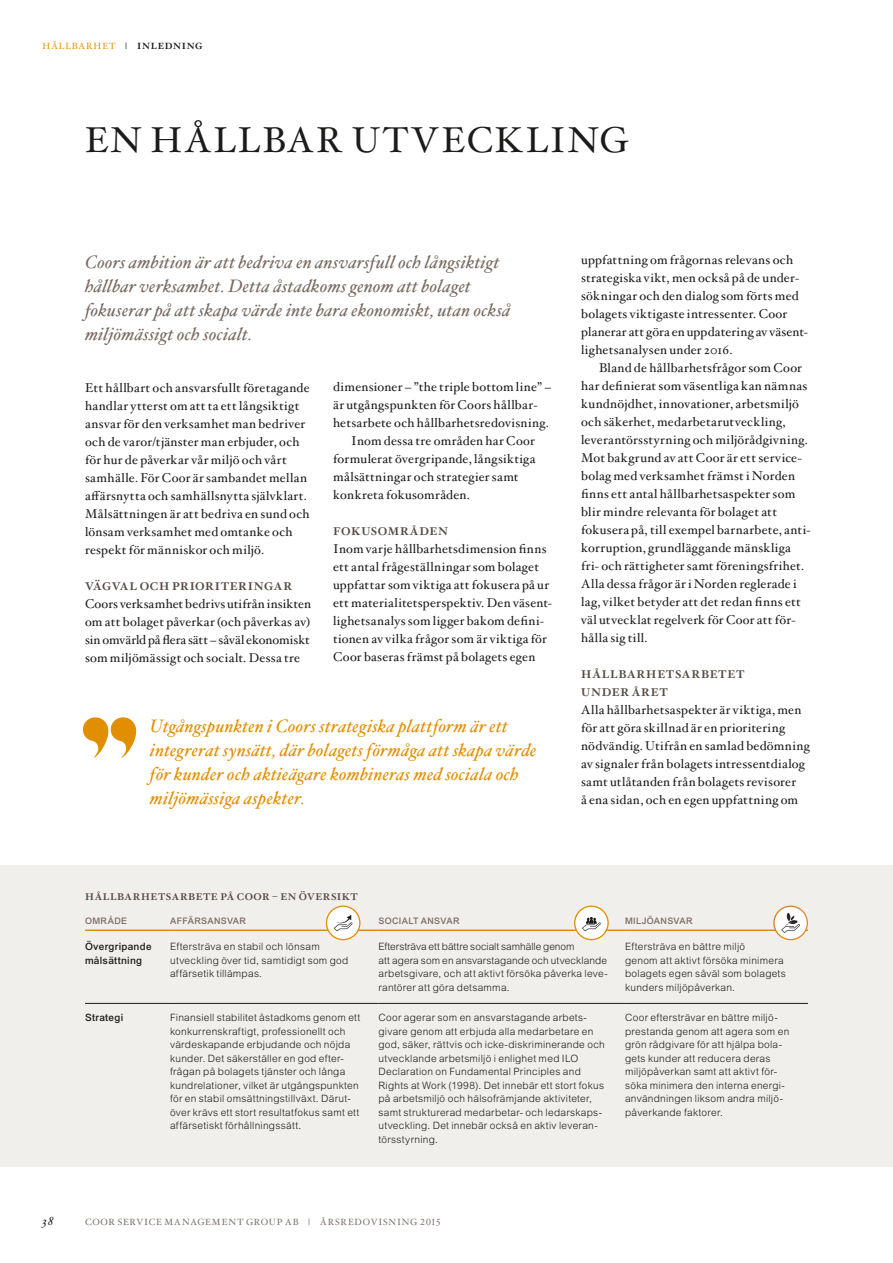
<style>
.page{position:relative;width:893px;height:1263px;background:#fff}
.page>*{position:absolute;margin:0;border:0;box-sizing:border-box;transform-origin:0 0}
.t1{font:36px "Hoefler Txt";letter-spacing:.06em;color:#1c1b1a}
.t2{font:italic 18px/24px "Hoefler Txt";letter-spacing:.015em;color:#796a62}
.t3{font:italic 18px/24px "Hoefler Txt";letter-spacing:.015em;color:#e28e01}
.t4{font:12.75px/18px "Hoefler Txt";letter-spacing:.02em;color:#1c1b1a}
.t5{font:italic 12px "Hoefler Txt";color:#1c1b1a}
.t6{font:700 11.25px/18px "Hoefler Txt";letter-spacing:.065em;color:#574b44}
.t7{font:300 10.2px/13.5px "Arial MT Std";letter-spacing:.025em;color:#1c1b1a}
.t8{font:500 10.2px/13.5px "Arial MT Std";letter-spacing:.03em;color:#1c1b1a}
.t9{font:700 9.75px "Hoefler Txt";letter-spacing:.06em;color:#574b44}
.t10{font:9px "Hoefler Txt";letter-spacing:.085em;color:#796a62}
.t11{font:500 9px "Arial MT Std";letter-spacing:.035em;color:#796a62}
.t12{font:9px "Hoefler Txt";letter-spacing:.1em;color:#e28e01}
.s1{font-weight:700;color:#1c1b1a}
.s2{font-weight:700}
</style>
<div class="page">
<div style="left:0;top:865px;width:893px;height:302px;background:#f1efec"></div>
<svg style="left:83px;top:717px;width:53px;height:41px"></svg>
<hr style="left:85px;top:929px;width:85px;height:2px;background:#e28e01">
<hr style="left:170px;top:929px;width:208px;height:2px;background:#e28e01">
<hr style="left:378px;top:929px;width:247px;height:2px;background:#e28e01">
<hr style="left:625px;top:929px;width:183px;height:2px;background:#e28e01">
<hr style="left:85px;top:1003px;width:85px;height:1px;background:#1c1b1a">
<hr style="left:170px;top:1003px;width:208px;height:1px;background:#1c1b1a">
<hr style="left:378px;top:1003px;width:247px;height:1px;background:#1c1b1a">
<hr style="left:625px;top:1003px;width:183px;height:1px;background:#1c1b1a">
<svg style="left:574px;top:905px;width:35px;height:35px"></svg>
<svg style="left:773px;top:905px;width:35px;height:35px"></svg>
<svg style="left:326px;top:905px;width:34px;height:35px"></svg>
<p class="t12" style="left:43px;top:39px;width:162px">HÅLLBARHET <span class="s1">| INLEDNING</span></p>
<h1 class="t1" style="left:85px;top:114px;width:546px">EN HÅLLBAR UTVECKLING</h1>
<h2 class="t2" style="left:85px;top:249px;width:427px">Coors ambition är att bedriva en ansvarsfull och långsiktigt hållbar verksamhet. Detta åstadkoms genom att bolaget fokuserar på att skapa värde inte bara ekonomiskt, utan också miljömässigt och socialt.</h2>
<p class="t4" style="left:85px;top:378px;width:226px">Ett hållbart och ansvarsfullt företagande handlar ytterst om att ta ett långsiktigt ansvar för den verksamhet man bedriver och de varor/tjänster man erbjuder, och för hur de påverkar vår miljö och vårt samhälle. För Coor är sambandet mellan affärsnytta och samhällsnytta självklart.<br>Målsättningen är att bedriva en sund och lönsam verksamhet med omtanke och respekt för människor och miljö.</p>
<p class="t6" style="left:85px;top:576px;width:209px">VÄGVAL OCH PRIORITERINGAR</p>
<p class="t4" style="left:85px;top:594px;width:228px;text-align:justify">Coors verksamhet bedrivs utifrån insikten om att bolaget påverkar (och påverkas av) sin omvärld på flera sätt – såväl ekonomiskt som miljömässigt och socialt. Dessa tre</p>
<p class="t4" style="left:333px;top:377px;width:220px">dimensioner – ”the triple bottom line” –</p>
<p class="t4" style="left:333px;top:395px;width:206px">är utgångspunkten för Coors hållbar-</p>
<p class="t4" style="left:333px;top:413px;width:217px">hetsarbete och hållbarhetsredovisning.</p>
<p class="t4" style="left:351px;top:431px;width:185px">Inom dessa tre områden har Coor</p>
<p class="t4" style="left:333px;top:449px;width:204px">formulerat övergripande, långsiktiga</p>
<p class="t4" style="left:333px;top:467px;width:187px">målsättningar och strategier samt</p>
<p class="t4" style="left:333px;top:485px;width:138px">konkreta fokusområden.</p>
<p class="t6" style="left:333px;top:522px;width:116px">FOKUSOMRÅDEN</p>
<p class="t4" style="left:333px;top:539px;width:221px">Inom varje hållbarhetsdimension finns ett antal frågeställningar som bolaget uppfattar som viktiga att fokusera på ur ett materialitetsperspektiv. Den väsent&shy;lighetsanalys som ligger bakom defini&shy;tionen av vilka frågor som är viktiga för Coor baseras främst på bolagets egen</p>
<h2 class="t3" style="left:150px;top:714px;width:388px">Utgångspunkten i Coors strategiska plattform är ett integrerat synsätt, där bolagets förmåga att skapa värde för kunder och aktieägare kombineras med sociala och miljömässiga aspekter.</h2>
<p class="t4" style="left:581px;top:250px;width:228px">uppfattning om frågornas relevans och strategiska vikt, men också på de under&shy;sökningar och den dialog som förts med bolagets viktigaste intressenter. Coor planerar att göra en uppdatering av väsent&shy;lighetsanalysen under 2016.</p>
<p class="t4" style="left:581px;top:358px;width:231px;text-indent:18px">Bland de hållbarhetsfrågor som Coor har definierat som väsentliga kan nämnas kundnöjdhet, innovationer, arbetsmiljö och säkerhet, medarbetarutveckling, leverantörsstyrning och miljörådgivning.<br>Mot bakgrund av att Coor är ett service&shy;bolag med verksamhet främst i Norden finns ett antal hållbarhetsaspekter som blir mindre relevanta för bolaget att fokusera på, till exempel barnarbete, anti&shy;korruption, grundläggande mänskliga fri- och rättigheter samt föreningsfrihet.<br>Alla dessa frågor är i Norden reglerade i lag, vilket betyder att det redan finns ett väl utvecklat regelverk för Coor att för&shy;hålla sig till.</p>
<p class="t6" style="left:581px;top:665px;width:165px">HÅLLBARHETSARBETET<br>UNDER ÅRET</p>
<p class="t4" style="left:581px;top:700px;width:230px">Alla hållbarhetsaspekter är viktiga, men för att göra skillnad är en prioritering nödvändig. Utifrån en samlad bedömning av signaler från bolagets intressentdialog samt utlåtanden från bolagets revisorer<br>å ena sidan, och en egen uppfattning om</p>
<p class="t9" style="left:85px;top:889px;width:274px">HÅLLBARHETSARBETE PÅ COOR – EN ÖVERSIKT</p>
<p class="t11" style="left:85px;top:915px;width:44px">OMRÅDE</p>
<p class="t11" style="left:170px;top:915px;width:77px">AFFÄRSANSVAR</p>
<p class="t11" style="left:378px;top:915px;width:83px">SOCIALT ANSVAR</p>
<p class="t11" style="left:625px;top:915px;width:69px">MILJÖANSVAR</p>
<p class="t8" style="left:85px;top:940px;width:68px">Övergripande målsättning</p>
<p class="t7" style="left:170px;top:940px;width:180px">Eftersträva en stabil och lönsam utveckling över tid, samtidigt som god affärsetik tillämpas.</p>
<p class="t7" style="left:378px;top:940px;width:231px">Eftersträva ett bättre socialt samhälle genom<br>att agera som en ansvarstagande och utvecklande arbetsgivare, och att aktivt försöka påverka leve&shy;rantörer att göra detsamma.</p>
<p class="t7" style="left:625px;top:940px;width:162px">Eftersträva en bättre miljö<br>genom att aktivt försöka minimera bolagets egen såväl som bolagets kunders miljöpåverkan.</p>
<p class="t8" style="left:85px;top:1011px;width:40px">Strategi</p>
<p class="t7" style="left:170px;top:1011px;width:192px">Finansiell stabilitet åstadkoms genom ett konkurrenskraftigt, professionellt och värdeskapande erbjudande och nöjda kunder. Det säkerställer en god efter&shy;frågan på bolagets tjänster och långa kundrelationer, vilket är utgångspunkten för en stabil omsättningstillväxt. Därut&shy;över krävs ett stort resultatfokus samt ett affärsetiskt förhållningssätt.</p>
<p class="t7" style="left:378px;top:1011px;width:228px">Coor agerar som en ansvarstagande arbets&shy;givare genom att erbjuda alla medarbetare en god, säker, rättvis och icke-diskriminerande och utvecklande arbetsmiljö i enlighet med ILO Declaration on Fundamental Principles and Rights at Work (1998). Det innebär ett stort fokus på arbetsmiljö och hälsofrämjande aktiviteter, samt strukturerad medarbetar- och ledarskaps&shy;utveckling. Det innebär också en aktiv leveran&shy;törsstyrning.</p>
<p class="t7" style="left:625px;top:1011px;width:166px">Coor eftersträvar en bättre miljö&shy;prestanda genom att agera som en grön rådgivare för att hjälpa bola&shy;gets kunder att reducera deras miljöpåverkan samt att aktivt för&shy;söka minimera den interna energi&shy;användningen liksom andra miljö&shy;påverkande faktorer.</p>
<p class="t5" style="left:43px;top:1213px;width:13px">38</p>
<p class="t10" style="left:85px;top:1215px;width:357px">COOR SERVICE MANAGEMENT GROUP AB <span class="s2">|</span> ÅRSREDOVISNING 2015</p>
</div>
